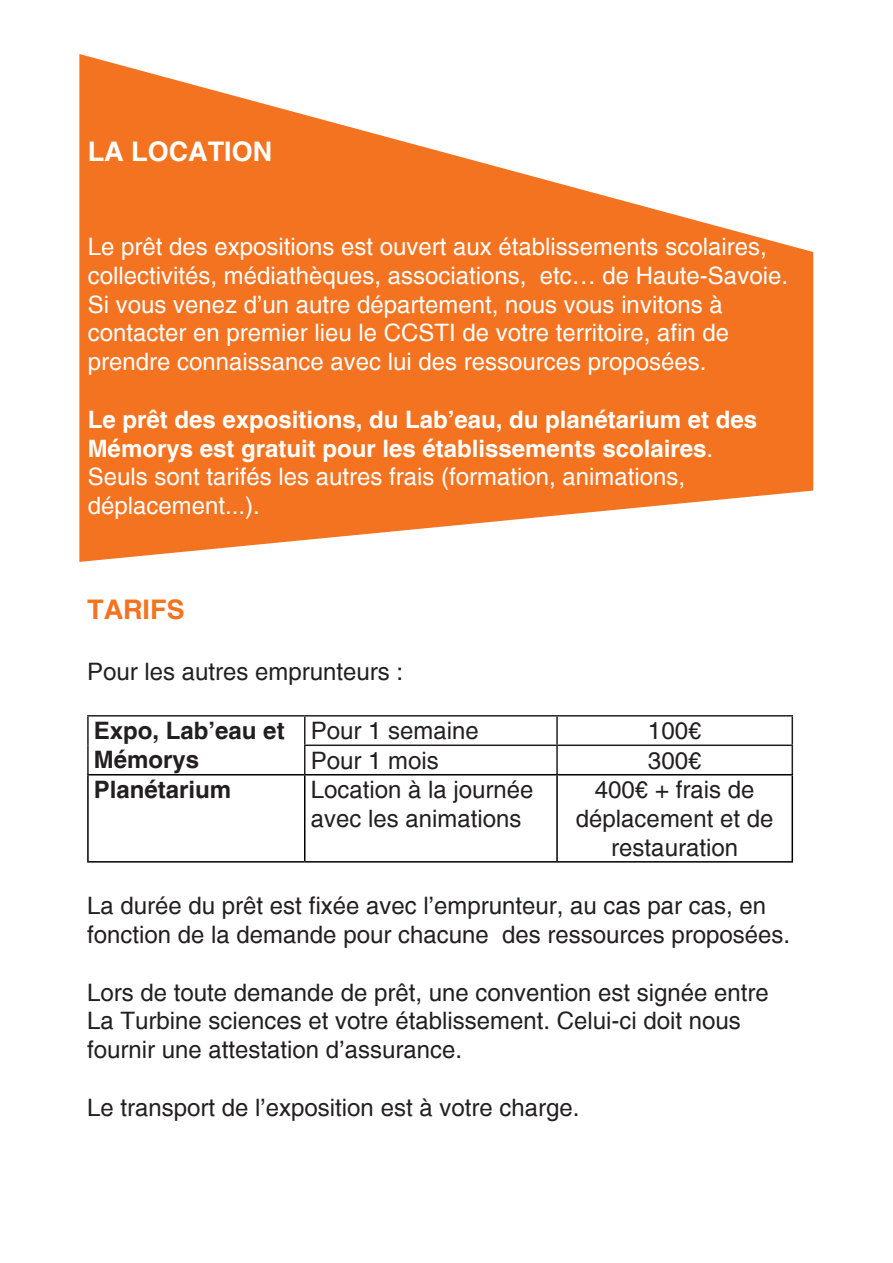
<style>
.page{position:relative;width:893px;height:1263px;background:#fff}
.page>*{position:absolute;margin:0;border:0;box-sizing:border-box;transform-origin:0 0}
.t1{font:700 27px "Helvetica";color:#fff}
.t2{font:700 27px "Helvetica";color:#f47321}
.t3{font:24px/28.8px "Helvetica";color:#231f20}
.t4{font:24px/28.8px "Helvetica";color:#fff}
.t5{font:700 24px/28.8px "Helvetica";color:#fff}
.t6{font:700 24px/28.8px "Helvetica";color:#231f20}
.s1{font-weight:400}
</style>
<div class="page">
<svg style="left:79px;top:54px;width:734px;height:508px;fill:#f47321"></svg>
<hr style="left:557px;top:715px;width:236px;height:1px;background:#231f20">
<hr style="left:556px;top:716px;width:2px;height:28px;background:#231f20">
<hr style="left:791px;top:716px;width:2px;height:28px;background:#231f20">
<hr style="left:557px;top:744px;width:236px;height:2px;background:#231f20">
<hr style="left:556px;top:746px;width:2px;height:28px;background:#231f20">
<hr style="left:791px;top:746px;width:2px;height:28px;background:#231f20">
<hr style="left:305px;top:715px;width:252px;height:1px;background:#231f20">
<hr style="left:304px;top:744px;width:253px;height:2px;background:#231f20">
<hr style="left:87px;top:715px;width:218px;height:1px;background:#231f20">
<hr style="left:87px;top:716px;width:2px;height:29px;background:#231f20">
<hr style="left:87px;top:745px;width:2px;height:29px;background:#231f20">
<svg style="left:304px;top:716px;width:1px;height:58px"></svg>
<hr style="left:87px;top:774px;width:218px;height:1px;background:#000">
<hr style="left:87px;top:775px;width:2px;height:86px;background:#000">
<hr style="left:305px;top:774px;width:252px;height:1px;background:#000">
<hr style="left:304px;top:775px;width:1px;height:86px;background:#000">
<hr style="left:557px;top:774px;width:236px;height:1px;background:#000">
<hr style="left:556px;top:775px;width:2px;height:86px;background:#000">
<hr style="left:791px;top:775px;width:2px;height:86px;background:#000">
<hr style="left:87px;top:861px;width:218px;height:1px;background:#000">
<hr style="left:305px;top:861px;width:252px;height:1px;background:#000">
<hr style="left:557px;top:861px;width:236px;height:1px;background:#000">
<p class="t1" style="left:88px;top:135px;width:186px">LA LOCATION</p>
<p class="t4" style="left:88px;top:233px;width:702px">Le prêt des expositions est ouvert aux établissements scolaires, collectivités, médiathèques, associations, etc… de Haute-Savoie.<br>Si vous venez d’un autre département, nous vous invitons à contacter en premier lieu le CCSTI de votre territoire, afin de prendre connaissance avec lui des ressources proposées.</p>
<p class="t5" style="left:88px;top:406px;width:671px">Le prêt des expositions, du Lab’eau, du planétarium et des Mémorys est gratuit pour les établissements scolaires<span class="s1">.<br>Seuls sont tarifés les autres frais (formation, animations, déplacement...).</span></p>
<p class="t2" style="left:87px;top:593px;width:99px">TARIFS</p>
<p class="t3" style="left:87px;top:658px;width:318px">Pour les autres emprunteurs :</p>
<p class="t6" style="left:94px;top:718px;width:192px">Expo, Lab’eau et<br>Mémorys</p>
<p class="t3" style="left:311px;top:717px;width:170px">Pour 1 semaine</p>
<p class="t3" style="left:648px;top:717px;width:55px">100€</p>
<p class="t3" style="left:311px;top:747px;width:130px">Pour 1 mois</p>
<p class="t3" style="left:648px;top:747px;width:55px">300€</p>
<p class="t6" style="left:94px;top:776px;width:139px">Planétarium</p>
<p class="t3" style="left:311px;top:776px;width:224px">Location à la journée avec les animations</p>
<p class="t3" style="left:595px;top:776px;width:161px">400€ + frais de</p>
<p class="t3" style="left:576px;top:805px;width:199px;text-align:center">déplacement et de restauration</p>
<p class="t3" style="left:87px;top:892px;width:705px">La durée du prêt est fixée avec l’emprunteur, au cas par cas, en fonction de la demande pour chacune des ressources proposées.</p>
<p class="t3" style="left:87px;top:979px;width:683px">Lors de toute demande de prêt, une convention est signée entre<br>La Turbine sciences et votre établissement. Celui-ci doit nous fournir une attestation d’assurance.</p>
<p class="t3" style="left:87px;top:1094px;width:494px">Le transport de l’exposition est à votre charge.</p>
</div>
